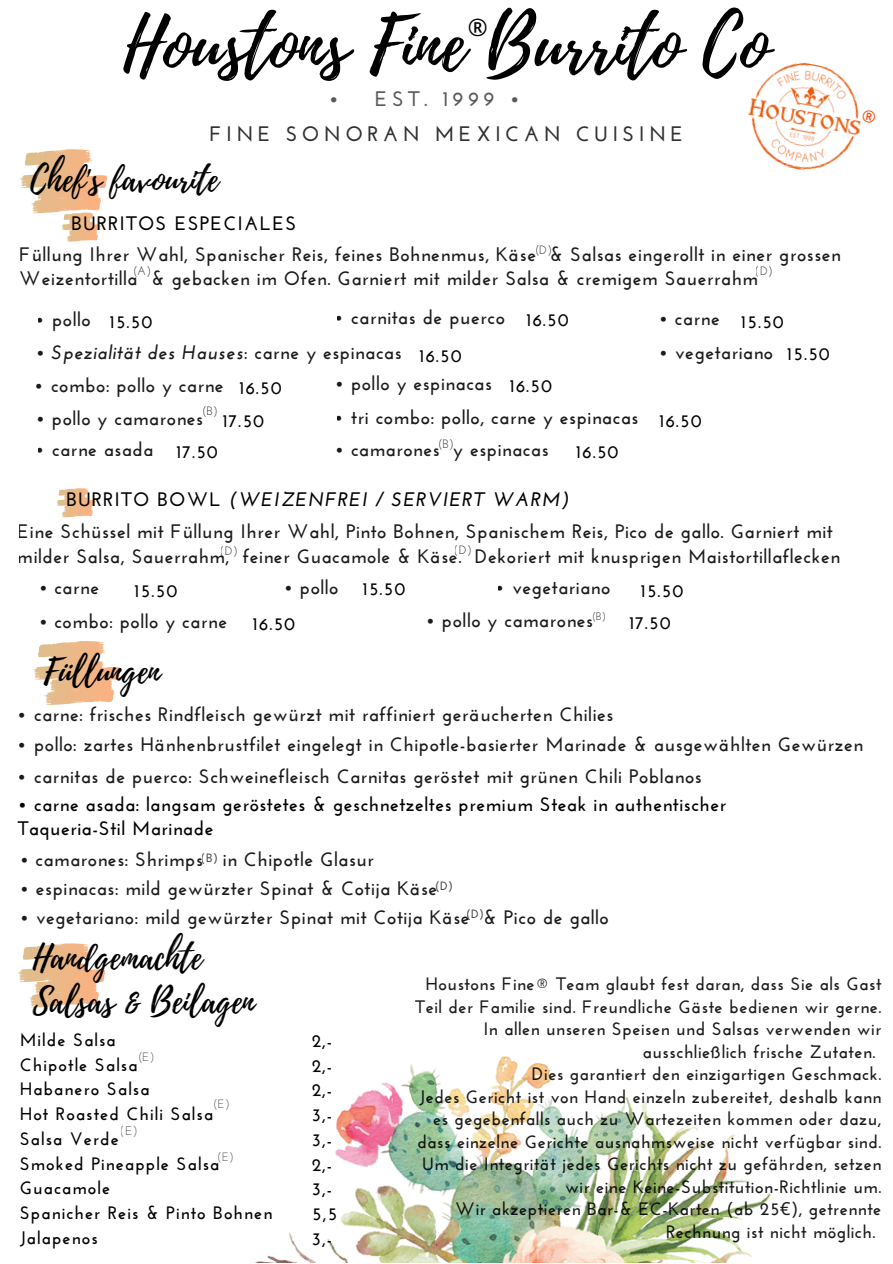
<style>
.page{position:relative;width:893px;height:1264px;background:#fff}
.page>*{position:absolute;margin:0;border:0;box-sizing:border-box;transform-origin:0 0}
.t1{font:75px "Playlist Script";color:#000}
.t2{font:34.5px "Playlist Script";color:#000}
.t3{font:24px "Noto Sans";color:#000}
.t4{font:700 21px/34.3px "Josefin Sans";letter-spacing:.21em;color:#313131}
.t5{font:700 19.5px/24px "Josefin Sans";letter-spacing:.03em;color:#000}
.t6{font:italic 700 19.5px "Josefin Sans";letter-spacing:.03em;color:#000}
.t7{font:italic 700 19.5px "Josefin Sans";letter-spacing:.06em;color:#000}
.t8{font:700 19.5px "Josefin Sans";letter-spacing:.06em;color:#000}
.t9{font:700 18px "Josefin Sans";letter-spacing:.03em;color:#000}
.t10{font:700 18px "Josefin Sans";letter-spacing:.06em;color:#000}
.t11{font:12.45px "Josefin Sans";color:#313131}
.t12{font:12px "Josefin Sans";color:#000}
.t13{font:12px "Josefin Sans";color:#313131}
.t14{font:700 12px "Josefin Sans";color:#313131}
.t15{font:10.8px "Josefin Sans";color:#000}
.s1{font-style:normal}
.s2{font-family:"Noto Sans";font-weight:400}
</style>
<div class="page">
<svg style="left:18px;top:943px;width:87px;height:64px"></svg>
<img style="left:256px;top:1056px;width:515px;height:206px">
<svg style="left:33px;top:641px;width:88px;height:64px"></svg>
<img style="left:748px;top:62px;width:113px;height:109px">
<svg style="left:56px;top:488px;width:40px;height:29px"></svg>
<svg style="left:20px;top:149px;width:87px;height:93px"></svg>
<p class="t1" style="left:123px;top:-9px;width:647px">Houstons Fine Burrito Co</p>
<p class="t3" style="left:468px;top:11px;width:21px">®</p>
<p class="t4" style="left:209px;top:84px;width:475px;text-indent:119px">• EST. 1999 •<br>FINE SONORAN MEXICAN CUISINE</p>
<p class="t2" style="left:31px;top:155px;width:189px">Chef's favourite</p>
<p class="t8" style="left:71px;top:216px;width:226px">BURRITOS ESPECIALES</p>
<p class="t12" style="left:132px;top:266px;width:21px">(A)</p>
<p class="t12" style="left:754px;top:265px;width:20px">(D)</p>
<p class="t12" style="left:534px;top:244px;width:20px">(D)</p>
<p class="t5" style="left:20px;top:244px;width:822px">Füllung Ihrer Wahl, Spanischer Reis, feines Bohnenmus, Käse &amp; Salsas eingerollt in einer grossen<br>Weizentortilla &amp; gebacken im Ofen. Garniert mit milder Salsa &amp; cremigem Sauerrahm</p>
<p class="t5" style="left:36px;top:309px;width:56px">• pollo</p>
<p class="t5" style="left:335px;top:307px;width:172px">• carnitas de puerco</p>
<p class="t6" style="left:35px;top:344px;width:368px"><span class="s1">•</span> Spezialität des Hauses<span class="s1">: carne y espinacas</span></p>
<p class="t5" style="left:35px;top:375px;width:190px">• combo: pollo y carne</p>
<p class="t5" style="left:334px;top:373px;width:159px">• pollo y espinacas</p>
<p class="t5" style="left:36px;top:408px;width:169px">• pollo y camarones</p>
<p class="t5" style="left:335px;top:407px;width:305px">• tri combo: pollo, carne y espinacas</p>
<p class="t9" style="left:526px;top:312px;width:44px">16.50</p>
<p class="t9" style="left:110px;top:314px;width:44px">15.50</p>
<p class="t5" style="left:658px;top:308px;width:63px">• carne</p>
<p class="t5" style="left:658px;top:342px;width:116px">• vegetariano</p>
<p class="t9" style="left:741px;top:314px;width:44px">15.50</p>
<p class="t9" style="left:787px;top:347px;width:44px">15.50</p>
<p class="t9" style="left:419px;top:348px;width:44px">16.50</p>
<p class="t9" style="left:239px;top:380px;width:44px">16.50</p>
<p class="t9" style="left:509px;top:378px;width:44px">16.50</p>
<p class="t12" style="left:201px;top:406px;width:18px">(B)</p>
<p class="t5" style="left:36px;top:439px;width:184px">• carne asada <sub>17.50</sub></p>
<p class="t9" style="left:223px;top:414px;width:43px">17.50</p>
<p class="t9" style="left:659px;top:413px;width:44px">16.50</p>
<p class="t12" style="left:437px;top:438px;width:18px">(B)</p>
<p class="t5" style="left:334px;top:439px;width:215px">• camarones y espinacas</p>
<p class="t9" style="left:576px;top:445px;width:44px">16.50</p>
<p class="t7" style="left:66px;top:491px;width:504px"><span class="s1">BURRITO BOWL</span> (WEIZENFREI / SERVIERT WARM)</p>
<p class="t12" style="left:220px;top:546px;width:20px">(D)</p>
<p class="t12" style="left:453px;top:544px;width:20px">(D)</p>
<p class="t5" style="left:38px;top:577px;width:63px">• carne</p>
<p class="t5" style="left:283px;top:577px;width:56px">• pollo</p>
<p class="t5" style="left:496px;top:577px;width:116px">• vegetariano</p>
<p class="t5" style="left:38px;top:611px;width:190px">• combo: pollo y carne</p>
<p class="t5" style="left:425px;top:610px;width:169px">• pollo y camarones</p>
<p class="t5" style="left:18px;top:521px;width:823px">Eine Schüssel mit Füllung Ihrer Wahl, Pinto Bohnen, Spanischem Reis, Pico de gallo. Garniert mit milder Salsa, Sauerrahm, feiner Guacamole &amp; Käse. Dekoriert mit knusprigen Maistortillaflecken</p>
<p class="t9" style="left:135px;top:583px;width:44px">15.50</p>
<p class="t9" style="left:363px;top:581px;width:44px">15.50</p>
<p class="t9" style="left:640px;top:583px;width:44px">15.50</p>
<p class="t9" style="left:253px;top:616px;width:44px">16.50</p>
<p class="t9" style="left:629px;top:615px;width:43px">17.50</p>
<p class="t15" style="left:591px;top:611px;width:17px">(B)</p>
<p class="t2" style="left:44px;top:646px;width:118px">Füllungen</p>
<p class="t5" style="left:18px;top:703px;width:597px">• carne: frisches Rindfleisch gewürzt mit raffiniert geräucherten Chilies</p>
<p class="t5" style="left:18px;top:734px;width:847px">• pollo: zartes Hänhenbrustfilet eingelegt in Chipotle-basierter Marinade &amp; ausgewählten Gewürzen</p>
<p class="t5" style="left:18px;top:765px;width:685px">• carnitas de puerco: Schweinefleisch Carnitas geröstet mit grünen Chili Poblanos</p>
<p class="t5" style="left:18px;top:793px;width:710px;line-height:24.8px">• carne asada: langsam geröstetes &amp; geschnetzeltes premium Steak in authentischer<br>Taqueria-Stil Marinade</p>
<p class="t5" style="left:19px;top:848px;width:356px">• camarones: Shrimps in Chipotle Glasur</p>
<p class="t5" style="left:20px;top:878px;width:419px">• espinacas: mild gewürzter Spinat &amp; Cotija Käse</p>
<p class="t5" style="left:20px;top:907px;width:590px">• vegetariano: mild gewürzter Spinat mit Cotija Käse &amp; Pico de gallo</p>
<p class="t14" style="left:201px;top:852px;width:18px">(B)</p>
<p class="t14" style="left:434px;top:880px;width:20px">(D)</p>
<p class="t14" style="left:465px;top:908px;width:20px">(D)</p>
<p class="t2" style="left:33px;top:932px;width:171px">Handgemachte</p>
<p class="t2" style="left:33px;top:976px;width:223px">Salsas &amp; Beilagen</p>
<p class="t10" style="left:20px;top:1032px;width:98px">Milde Salsa</p>
<p class="t10" style="left:20px;top:1057px;width:119px">Chipotle Salsa</p>
<p class="t10" style="left:20px;top:1081px;width:131px">Habanero Salsa</p>
<p class="t10" style="left:20px;top:1106px;width:195px">Hot Roasted Chili Salsa</p>
<p class="t10" style="left:20px;top:1131px;width:101px">Salsa Verde</p>
<p class="t10" style="left:20px;top:1155px;width:201px">Smoked Pineapple Salsa</p>
<p class="t10" style="left:20px;top:1180px;width:92px">Guacamole</p>
<p class="t10" style="left:20px;top:1205px;width:254px">Spanicher Reis &amp; Pinto Bohnen</p>
<p class="t10" style="left:20px;top:1230px;width:79px">Jalapenos</p>
<p class="t13" style="left:137px;top:1051px;width:19px">(E)</p>
<p class="t13" style="left:212px;top:1099px;width:19px">(E)</p>
<p class="t11" style="left:120px;top:1125px;width:20px">(E)</p>
<p class="t13" style="left:216px;top:1151px;width:19px">(E)</p>
<p class="t9" style="left:312px;top:1033px;width:22px">2,-</p>
<p class="t9" style="left:312px;top:1058px;width:22px">2,-</p>
<p class="t9" style="left:312px;top:1082px;width:22px">2,-</p>
<p class="t9" style="left:312px;top:1107px;width:22px">3,-</p>
<p class="t9" style="left:312px;top:1132px;width:22px">3,-</p>
<p class="t9" style="left:312px;top:1157px;width:22px">2,-</p>
<p class="t9" style="left:312px;top:1181px;width:22px">3,-</p>
<p class="t9" style="left:312px;top:1206px;width:27px">5,5</p>
<p class="t9" style="left:312px;top:1231px;width:22px">3,-</p>
<p class="t9" style="left:425px;top:976px;width:457px">Houstons Fine® Team glaubt fest daran, dass Sie als Gast</p>
<p class="t9" style="left:415px;top:999px;width:467px">Teil der Familie sind. Freundliche Gäste bedienen wir gerne.</p>
<p class="t9" style="left:483px;top:1021px;width:399px">In allen unseren Speisen und Salsas verwenden wir</p>
<p class="t9" style="left:642px;top:1044px;width:234px">ausschließlich frische Zutaten.</p>
<p class="t9" style="left:532px;top:1066px;width:351px">Dies garantiert den einzigartigen Geschmack.</p>
<p class="t9" style="left:419px;top:1089px;width:464px">Jedes Gericht ist von Hand einzeln zubereitet, deshalb kann</p>
<p class="t9" style="left:433px;top:1111px;width:450px">es gegebenfalls auch zu Wartezeiten kommen oder dazu,</p>
<p class="t9" style="left:417px;top:1134px;width:465px">dass einzelne Gerichte ausnahmsweise nicht verfügbar sind.</p>
<p class="t9" style="left:422px;top:1156px;width:461px">Um die Integrität jedes Gerichts nicht zu gefährden, setzen</p>
<p class="t9" style="left:565px;top:1179px;width:318px">wir eine Keine-Substitution-Richtlinie um.</p>
<p class="t9" style="left:455px;top:1201px;width:427px">Wir akzeptieren Bar-&amp; EC-Karten (ab 25<span class="s2">€</span>), getrennte</p>
<p class="t9" style="left:666px;top:1224px;width:211px">Rechnung ist nicht möglich.</p>
</div>
